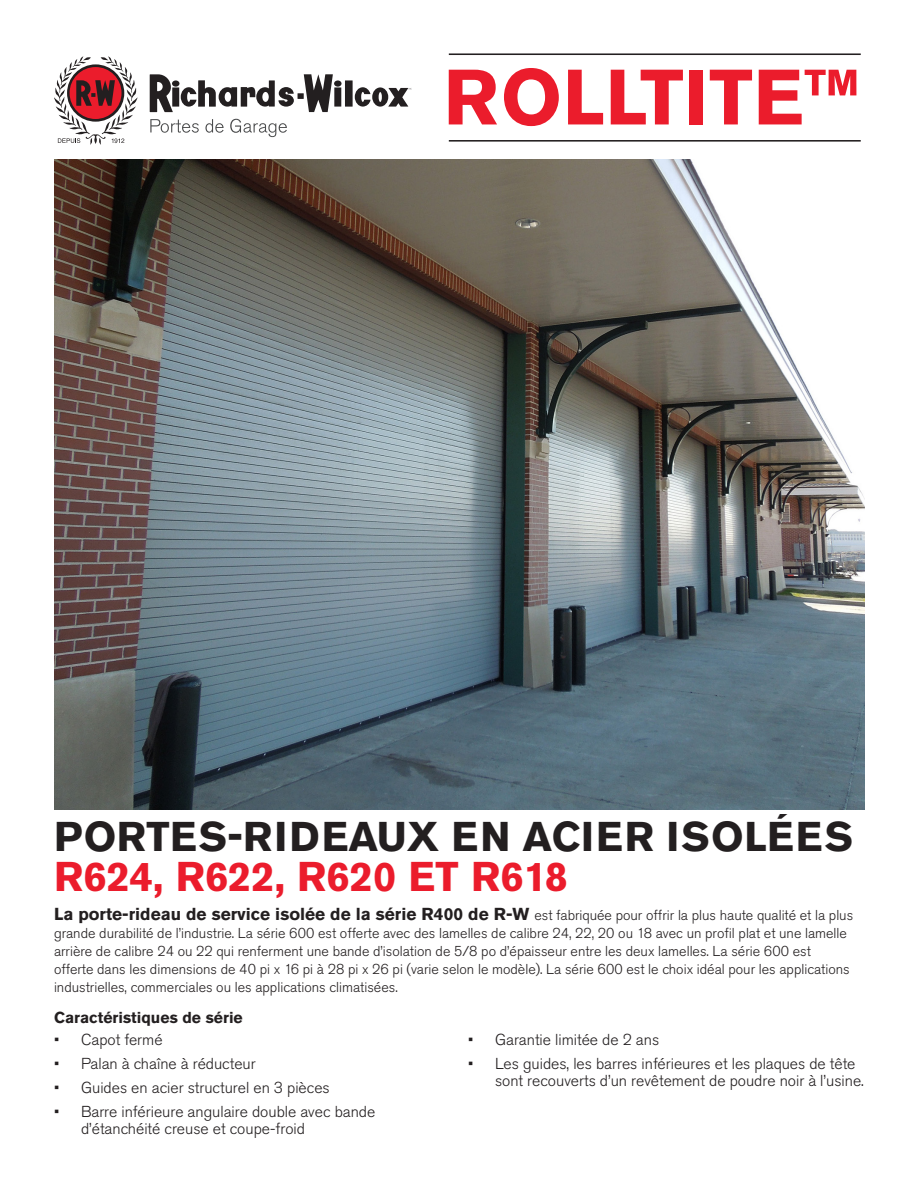
<style>
.page{position:relative;width:918px;height:1188px;background:#fff}
.page>*{position:absolute;margin:0;border:0;box-sizing:border-box;transform-origin:0 0}
.t1{font:700 77.55px "Akzidenz Grotesk Pro";letter-spacing:.01em;color:#eb1c2c}
.t2{font:700 41.25px/40.5px "Akzidenz Grotesk Pro";letter-spacing:.01em;color:#231f20}
.t3{font:300 15.75px/17.2px "Akzidenz Grotesk Pro";color:#231f20}
.t4{font:700 15.75px "Akzidenz Grotesk Pro";color:#231f20}
.t5{font:300 14.25px/18px "Akzidenz Grotesk Pro";color:#231f20}
.s1{color:#eb1c2c}
.s2{font-weight:700;font-size:17.25px}
</style>
<div class="page">
<svg style="left:150px;top:74px;width:23px;height:38px"></svg>
<div style="left:334px;top:87px;width:7px;height:20px;background:#231f20"></div>
<div style="left:334px;top:80px;width:8px;height:7px;background:#231f20;border-radius:50%"></div>
<div style="left:172px;top:87px;width:7px;height:20px;background:#231f20"></div>
<div style="left:172px;top:80px;width:7px;height:7px;background:#231f20;border-radius:50%"></div>
<div style="left:345px;top:80px;width:8px;height:27px;background:#231f20"></div>
<svg style="left:181px;top:74px;width:152px;height:38px"></svg>
<svg style="left:54px;top:56px;width:84px;height:89px"></svg>
<svg style="left:355px;top:87px;width:57px;height:20px"></svg>
<svg style="left:150px;top:119px;width:49px;height:14px"></svg>
<svg style="left:205px;top:119px;width:19px;height:14px"></svg>
<svg style="left:230px;top:119px;width:57px;height:18px"></svg>
<hr style="left:449px;top:53px;width:412px;height:2px;background:#231f20">
<hr style="left:449px;top:140px;width:412px;height:2px;background:#231f20">
<img style="left:55px;top:160px;width:809px;height:650px">
<p class="t1" style="left:444px;top:47px;width:419px">ROLLTITE™</p>
<p class="t2" style="left:54px;top:816px;width:800px">PORTES-RIDEAUX EN ACIER ISOLÉES<br><span class="s1">R624, R622, R620 ET R618</span></p>
<p class="t5" style="left:54px;top:906px;width:801px"><span class="s2">La porte-rideau de service isolée de la série R400 de R-W</span> est fabriquée pour offrir la plus haute qualité et la plus grande durabilité de l’industrie. La série 600 est offerte avec des lamelles de calibre 24, 22, 20 ou 18 avec un profil plat et une lamelle arrière de calibre 24 ou 22 qui renferment une bande d’isolation de 5/8 po d’épaisseur entre les deux lamelles. La série 600 est offerte dans les dimensions de 40 pi x 16 pi à 28 pi x 26 pi (varie selon le modèle). La série 600 est le choix idéal pour les applications industrielles, commerciales ou les applications climatisées.</p>
<p class="t4" style="left:54px;top:1008px;width:190px">Caractéristiques de série</p>
<p class="t3" style="left:54px;top:1031px;width:110px">• Capot fermé</p>
<p class="t3" style="left:54px;top:1055px;width:203px">• Palan à chaîne à réducteur</p>
<p class="t3" style="left:54px;top:1079px;width:277px">• Guides en acier structurel en 3 pièces</p>
<p class="t3" style="left:81px;top:1103px;width:296px;text-indent:-27px">• Barre inférieure angulaire double avec bande d’étanchéité creuse et coupe-froid</p>
<p class="t3" style="left:468px;top:1031px;width:193px">• Garantie limitée de 2 ans</p>
<p class="t3" style="left:495px;top:1055px;width:370px;text-indent:-27px">• Les guides, les barres inférieures et les plaques de tête sont recouverts d’un revêtement de poudre noir à l’usine.</p>
</div>
